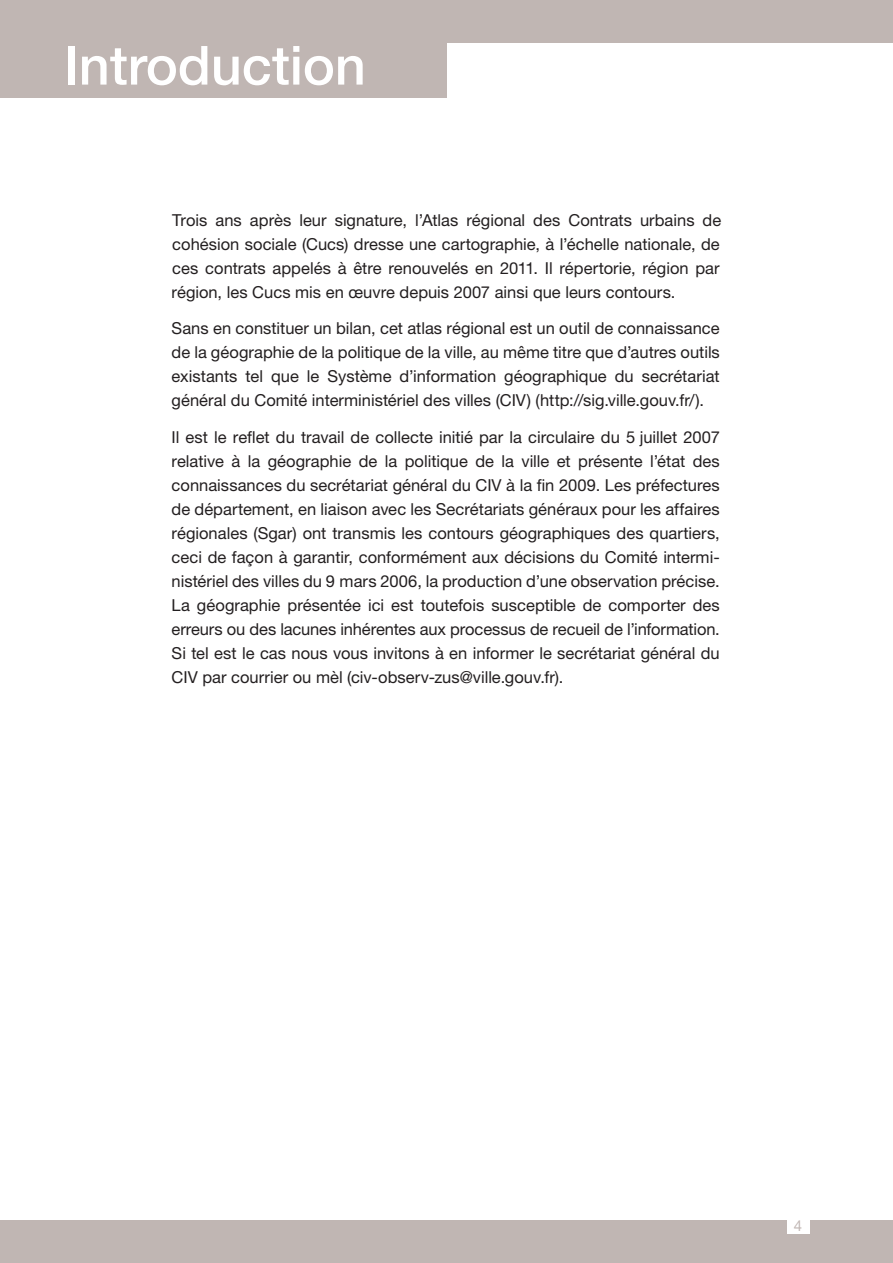
<style>
.page{position:relative;width:893px;height:1263px;background:#fff}
.page>*{position:absolute;margin:0;border:0;box-sizing:border-box;transform-origin:0 0}
.t1{font:500 54px "Helvetica Neue";color:#fff}
.t2{font:16.5px/24px "Helvetica Neue";color:#231f20;text-align:justify}
.t3{font:15px "Helvetica Neue";color:#c0b6b3}
</style>
<div class="page">
<div style="left:0;top:0;width:446px;height:98px;background:#c0b6b3"></div>
<div style="left:0;top:0;width:893px;height:43px;background:#c0b6b3"></div>
<div style="left:0;top:1220px;width:893px;height:43px;background:#c0b6b3"></div>
<div style="left:787px;top:1219px;width:22px;height:15px;background:#fff"></div>
<p class="t1" style="left:64px;top:33px;width:304px">Introduction</p>
<p class="t2" style="left:172px;top:207px;width:551px">Trois ans après leur signature, l’Atlas régional des Contrats urbains de cohésion sociale (Cucs) dresse une cartographie, à l’échelle nationale, de ces contrats appelés à être renouvelés en 2011. Il répertorie, région par région, les Cucs mis en œuvre depuis 2007 ainsi que leurs contours.</p>
<p class="t2" style="left:172px;top:316px;width:550px">Sans en constituer un bilan, cet atlas régional est un outil de connaissance de la géographie de la politique de la ville, au même titre que d’autres outils existants tel que le Système d’information géographique du secrétariat général du Comité interministériel des villes (CIV) (http://sig.ville.gouv.fr/).</p>
<p class="t2" style="left:172px;top:425px;width:550px">Il est le reflet du travail de collecte initié par la circulaire du 5 juillet 2007 relative à la géographie de la politique de la ville et présente l’état des connaissances du secrétariat général du CIV à la fin 2009. Les préfectures de département, en liaison avec les Secrétariats généraux pour les affaires régionales (Sgar) ont transmis les contours géographiques des quartiers, ceci de façon à garantir, conformément aux décisions du Comité intermi&shy;nistériel des villes du 9 mars 2006, la production d’une observation précise.<br>La géographie présentée ici est toutefois susceptible de comporter des erreurs ou des lacunes inhérentes aux processus de recueil de l’information.<br>Si tel est le cas nous vous invitons à en informer le secrétariat général du CIV par courrier ou mèl (civ-observ-zus@ville.gouv.fr).</p>
<p class="t3" style="left:794px;top:1217px;width:10px">4</p>
</div>
